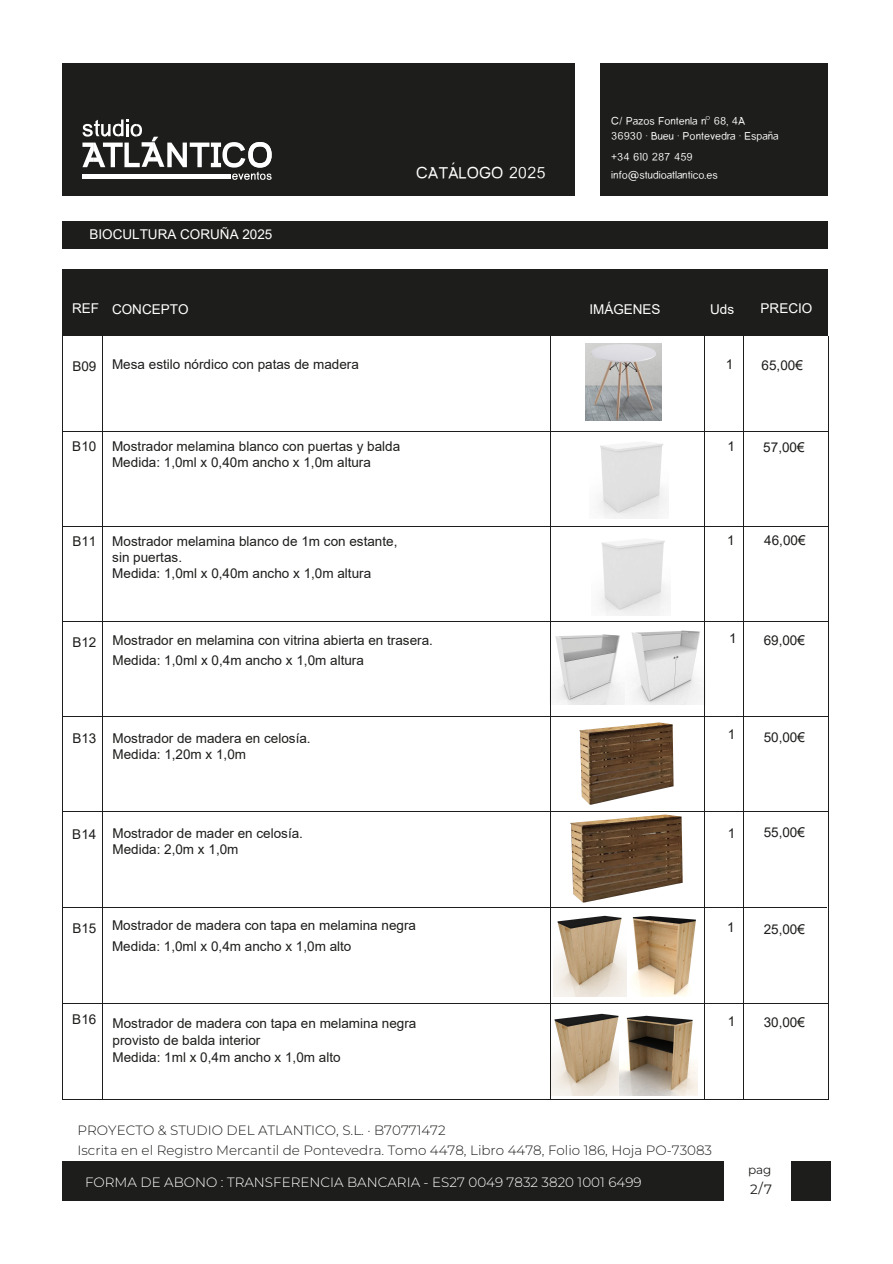
<style>
.page{position:relative;width:893px;height:1264px;background:#fff}
.page>*{position:absolute;margin:0;border:0;box-sizing:border-box;transform-origin:0 0}
.t1{font:100 18px "Aeronomic Sans";color:#fff}
.t2{font:13.5px/16.2px "Arial";color:#1d1d1b}
.t3{font:300 13.5px "Montserrat";color:#1d1d1b}
.t4{font:300 13.5px "Montserrat";color:#fff}
.t5{font:13.5px "Arial";color:#fff}
.t6{font:13.5px "Arial";color:#1d1e1b}
.t7{font:300 13.5px "Montserrat";color:#1d1e1b}
.t8{font:13.5px "Montserrat";color:#1d1e1b}
.t9{font:100 12px/15px "Aeronomic Sans";color:#fff}
.t10{font:12px "Montserrat";color:#1d1e1b}
.s1{font-family:"Montserrat";font-weight:300}
</style>
<div class="page">
<img style="left:551px;top:1013px;width:68px;height:81px">
<img style="left:619px;top:1015px;width:79px;height:79px">
<img style="left:553px;top:630px;width:150px;height:74px">
<img style="left:632px;top:916px;width:64px;height:80px">
<img style="left:554px;top:915px;width:73px;height:81px">
<img style="left:598px;top:443px;width:70px;height:75px">
<div style="left:62px;top:63px;width:513px;height:133px;background:#1d1e1b"></div>
<svg style="left:82px;top:119px;width:190px;height:61px"></svg>
<div style="left:62px;top:1160px;width:662px;height:40px;background:#1d1e1b"></div>
<div style="left:791px;top:1160px;width:39px;height:40px;background:#1d1e1b"></div>
<div style="left:600px;top:63px;width:228px;height:133px;background:#1d1e1b"></div>
<div style="left:62px;top:269px;width:766px;height:66px;background:#1d1e1b"></div>
<div style="left:62px;top:222px;width:766px;height:27px;background:#1d1e1b"></div>
<hr style="left:62px;top:335px;width:1px;height:764px;background:#1d1e1b">
<hr style="left:743px;top:325px;width:1px;height:774px;background:#1d1e1b">
<hr style="left:550px;top:330px;width:1px;height:769px;background:#1d1e1b">
<hr style="left:828px;top:336px;width:1px;height:763px;background:#1d1e1b">
<hr style="left:704px;top:326px;width:1px;height:773px;background:#1d1e1b">
<img style="left:600px;top:540px;width:70px;height:75px">
<hr style="left:103px;top:335px;width:1px;height:764px;background:#1d1e1b">
<hr style="left:63px;top:431px;width:765px;height:1px;background:#1d1e1b">
<hr style="left:63px;top:526px;width:765px;height:1px;background:#1d1e1b">
<hr style="left:63px;top:621px;width:765px;height:1px;background:#1d1e1b">
<hr style="left:63px;top:716px;width:765px;height:1px;background:#1d1e1b">
<hr style="left:63px;top:811px;width:765px;height:1px;background:#1d1e1b">
<hr style="left:63px;top:907px;width:764px;height:1px;background:#1d1e1b">
<hr style="left:64px;top:1003px;width:764px;height:1px;background:#1d1e1b">
<hr style="left:62px;top:1099px;width:766px;height:1px;background:#1d1e1b">
<img style="left:579px;top:722px;width:94px;height:82px">
<img style="left:570px;top:814px;width:113px;height:88px">
<img style="left:585px;top:343px;width:76px;height:78px">
<p class="t9" style="left:611px;top:113px;width:169px">C/ Pazos Fontenla n<span class="s1">º</span> 68, 4A<br>36930 · Bueu · Pontevedra · España</p>
<p class="t5" style="left:89px;top:225px;width:185px">BIOCULTURA CORUÑA 2025</p>
<h1 class="t1" style="left:416px;top:163px;width:131px">CATÁLOGO 2025</h1>
<p class="t9" style="left:611px;top:149px;width:83px">+34 610 287 459</p>
<p class="t9" style="left:611px;top:167px;width:108px">info@studioatlantico.es</p>
<p class="t5" style="left:589px;top:300px;width:73px">IMÁGENES</p>
<p class="t5" style="left:72px;top:300px;width:118px">REF CONCEPTO</p>
<p class="t5" style="left:710px;top:300px;width:26px">Uds</p>
<p class="t5" style="left:760px;top:299px;width:53px">PRECIO</p>
<p class="t2" style="left:72px;top:358px;width:26px">B09</p>
<p class="t2" style="left:112px;top:356px;width:248px">Mesa estilo nórdico con patas de madera</p>
<p class="t2" style="left:726px;top:356px;width:9px">1</p>
<p class="t6" style="left:761px;top:356px;width:43px">65,00€</p>
<p class="t2" style="left:72px;top:438px;width:26px">B10</p>
<p class="t2" style="left:112px;top:437px;width:290px">Mostrador melamina blanco con puertas y balda</p>
<p class="t2" style="left:727px;top:438px;width:9px">1</p>
<p class="t6" style="left:763px;top:438px;width:43px">57,00€</p>
<p class="t2" style="left:112px;top:454px;width:260px">Medida: 1,0ml x 0,40m ancho x 1,0m altura</p>
<p class="t2" style="left:72px;top:533px;width:26px">B11</p>
<p class="t2" style="left:112px;top:532px;width:287px">Mostrador melamina blanco de 1m con estante, sin puertas.<br>Medida: 1,0ml x 0,40m ancho x 1,0m altura</p>
<p class="t2" style="left:727px;top:532px;width:9px">1</p>
<p class="t6" style="left:764px;top:531px;width:43px">46,00€</p>
<p class="t2" style="left:72px;top:634px;width:26px">B12</p>
<p class="t2" style="left:113px;top:632px;width:322px">Mostrador en melamina con vitrina abierta en trasera.</p>
<p class="t2" style="left:729px;top:629px;width:9px">1</p>
<p class="t6" style="left:764px;top:631px;width:43px">69,00€</p>
<p class="t2" style="left:113px;top:651px;width:253px">Medida: 1,0ml x 0,4m ancho x 1,0m altura</p>
<p class="t2" style="left:72px;top:730px;width:26px">B13</p>
<p class="t2" style="left:113px;top:729px;width:200px">Mostrador de madera en celosía.<br>Medida: 1,20m x 1,0m</p>
<p class="t2" style="left:728px;top:726px;width:9px">1</p>
<p class="t6" style="left:764px;top:727px;width:43px">50,00€</p>
<p class="t2" style="left:72px;top:825px;width:26px">B14</p>
<p class="t2" style="left:112px;top:824px;width:192px">Mostrador de mader en celosía.</p>
<p class="t2" style="left:728px;top:825px;width:9px">1</p>
<p class="t2" style="left:112px;top:840px;width:128px">Medida: 2,0m x 1,0m</p>
<p class="t6" style="left:764px;top:823px;width:43px">55,00€</p>
<p class="t2" style="left:72px;top:919px;width:26px">B15</p>
<p class="t2" style="left:112px;top:914px;width:305px;line-height:20.9px">Mostrador de madera con tapa en melamina negra<br>Medida: 1,0ml x 0,4m ancho x 1,0m alto</p>
<p class="t2" style="left:727px;top:918px;width:9px">1</p>
<p class="t6" style="left:764px;top:919px;width:43px">25,00€</p>
<p class="t2" style="left:72px;top:1011px;width:26px">B16</p>
<p class="t2" style="left:113px;top:1015px;width:305px">Mostrador de madera con tapa en melamina negra provisto de balda interior</p>
<p class="t2" style="left:112px;top:1049px;width:230px">Medida: 1ml x 0,4m ancho x 1,0m alto</p>
<p class="t2" style="left:728px;top:1013px;width:9px">1</p>
<p class="t6" style="left:764px;top:1012px;width:43px">30,00€</p>
<p class="t7" style="left:78px;top:1121px;width:370px">PROYECTO &amp; STUDIO DEL ATLANTICO, S.L. · B70771472</p>
<p class="t3" style="left:78px;top:1141px;width:636px">Iscrita en el Registro Mercantil de Pontevedra. Tomo 4478, Libro 4478, Folio 186, Hoja PO-73083</p>
<p class="t10" style="left:748px;top:1161px;width:25px">pag</p>
<p class="t4" style="left:85px;top:1173px;width:558px">FORMA DE ABONO : TRANSFERENCIA BANCARIA - ES27 0049 7832 3820 1001 6499</p>
<p class="t8" style="left:750px;top:1179px;width:23px">2/7</p>
</div>
